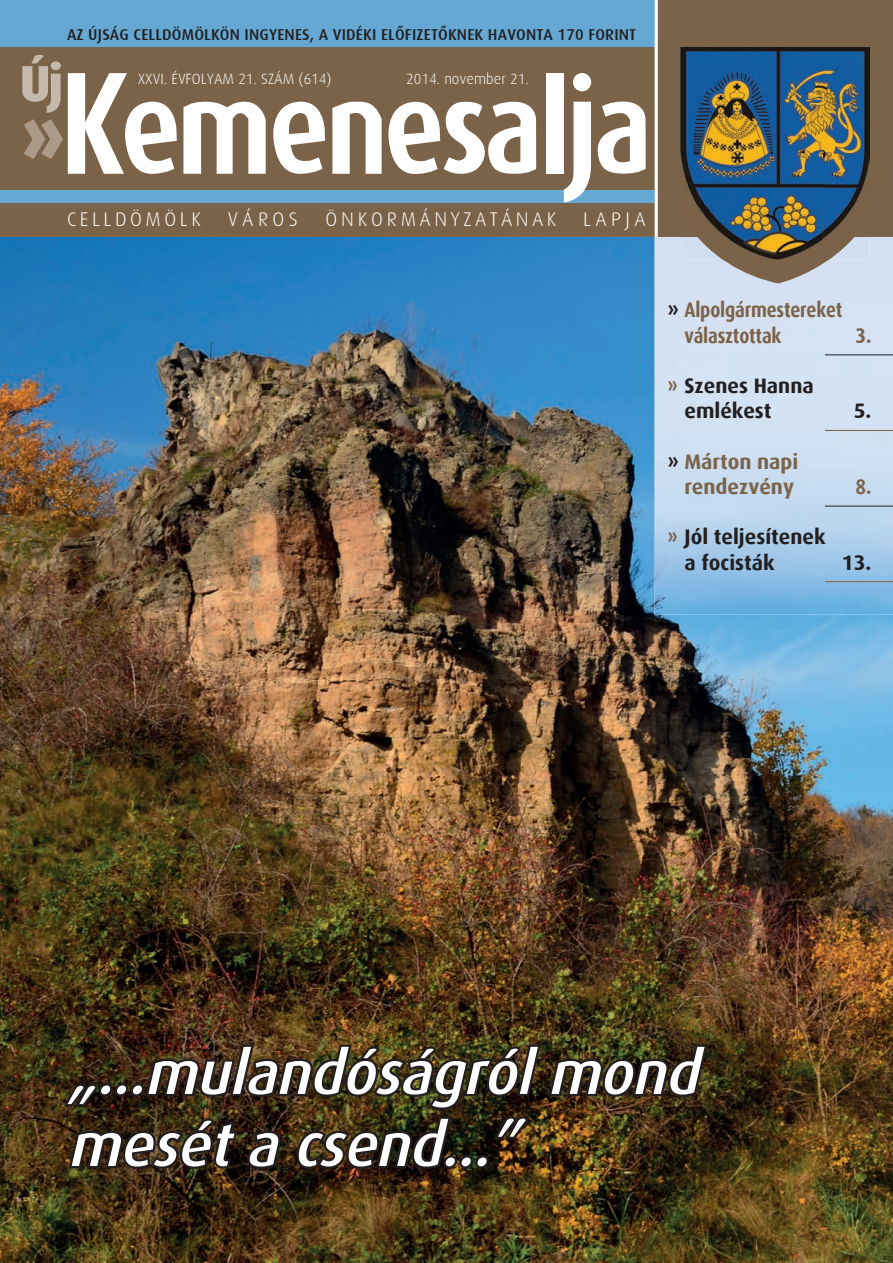
<style>
.page{position:relative;width:893px;height:1263px;background:#fff}
.page>*{position:absolute;margin:0;border:0;box-sizing:border-box;transform-origin:0 0}
.t1{font:italic 500 60px/72px "Dax";color:#fff}
.t2{font:700 21px/25.2px "Dax";color:#231f20}
.t3{font:700 21px/25.2px "Dax";letter-spacing:-.01em;color:#7b6349;scale:.86 1}
.t4{font:700 21px/25.2px "Dax";letter-spacing:-.01em;color:#7b6349;text-align:center}
.t5{font:700 21px "Dax";letter-spacing:-.01em;color:#7b6349;scale:.9 1}
.t6{font:300 19.8px "Dax";letter-spacing:.18em;color:#fff}
.t7{font:500 15.75px "Dax";letter-spacing:.01em;color:#231f20}
.t8{font:300 15px "Dax";color:#fff}
.s1{color:#231f20}
.s2{color:#7b6349}
</style>
<div class="page">
<img style="left:0;top:237px;width:893px;height:1026px">
<img style="left:655px;top:237px;width:238px;height:377px">
<div style="left:0;top:47px;width:655px;height:190px;background:#7b6349"></div>
<div style="left:0;top:0;width:656px;height:47px;background:#65a8d3"></div>
<div style="left:0;top:190px;width:656px;height:12px;background:#65a8d3"></div>
<svg style="left:22px;top:55px;width:155px;height:121px"></svg>
<svg style="left:273px;top:100px;width:52px;height:76px"></svg>
<svg style="left:183px;top:102px;width:83px;height:72px"></svg>
<svg style="left:332px;top:99px;width:50px;height:75px"></svg>
<svg style="left:388px;top:101px;width:148px;height:75px"></svg>
<div style="left:546px;top:73px;width:18px;height:101px;background:#fff"></div>
<div style="left:573px;top:73px;width:18px;height:18px;background:#fff;border-radius:50%"></div>
<svg style="left:564px;top:102px;width:82px;height:100px"></svg>
<img style="left:60px;top:1041px;width:650px;height:131px">
<svg style="left:656px;top:0;width:237px;height:284px;background:#8b7b6a"></svg>
<img style="left:681px;top:48px;width:189px;height:212px">
<svg style="left:655px;top:0;width:3px;height:237px"></svg>
<hr style="left:825px;top:354px;width:68px;height:1px;background:#231f20">
<hr style="left:825px;top:430px;width:68px;height:1px;background:#7b6349">
<hr style="left:825px;top:506px;width:68px;height:1px;background:#231f20">
<hr style="left:825px;top:581px;width:68px;height:1px;background:#7b6349">
<p class="t7" style="left:67px;top:26px;width:571px">AZ ÚJSÁG CELLDÖMÖLKÖN INGYENES, A VIDÉKI ELÔFIZETÔKNEK HAVONTA 170 FORINT</p>
<p class="t8" style="left:138px;top:71px;width:195px">XXVI. ÉVFOLYAM 21. SZÁM (614)</p>
<p class="t8" style="left:406px;top:71px;width:124px">2014. november 21.</p>
<p class="t6" style="left:67px;top:208px;width:136px">CELLDÖMÖLK</p>
<p class="t6" style="left:228px;top:208px;width:72px">VÁROS</p>
<p class="t6" style="left:325px;top:208px;width:232px">ÖNKORMÁNYZATÁNAK</p>
<p class="t6" style="left:583px;top:208px;width:64px">LAPJA</p>
<h2 class="t3" style="left:684px;top:298px;width:185px;text-indent:-17px"><span class="s1">»</span> Alpolgármestereket választottak</h2>
<h2 class="t5" style="left:855px;top:324px;width:19px">3.</h2>
<h2 class="t2" style="left:684px;top:373px;width:131px;text-indent:-17px"><span class="s2">»</span> Szenes Hanna emlékest</h2>
<h2 class="t4" style="left:667px;top:449px;width:132px"><span class="s1">»</span> Márton napi rendezvény</h2>
<h2 class="t2" style="left:854px;top:399px;width:19px">5.</h2>
<h2 class="t5" style="left:855px;top:475px;width:19px">8.</h2>
<h2 class="t2" style="left:684px;top:525px;width:143px;text-indent:-17px"><span class="s2">»</span> Jól teljesítenek a focisták</h2>
<h2 class="t2" style="left:842px;top:550px;width:31px">13.</h2>
<h1 class="t1" style="left:68px;top:1038px;width:647px">„...mulandóságrólmond meséta csend...”</h1>
</div>
